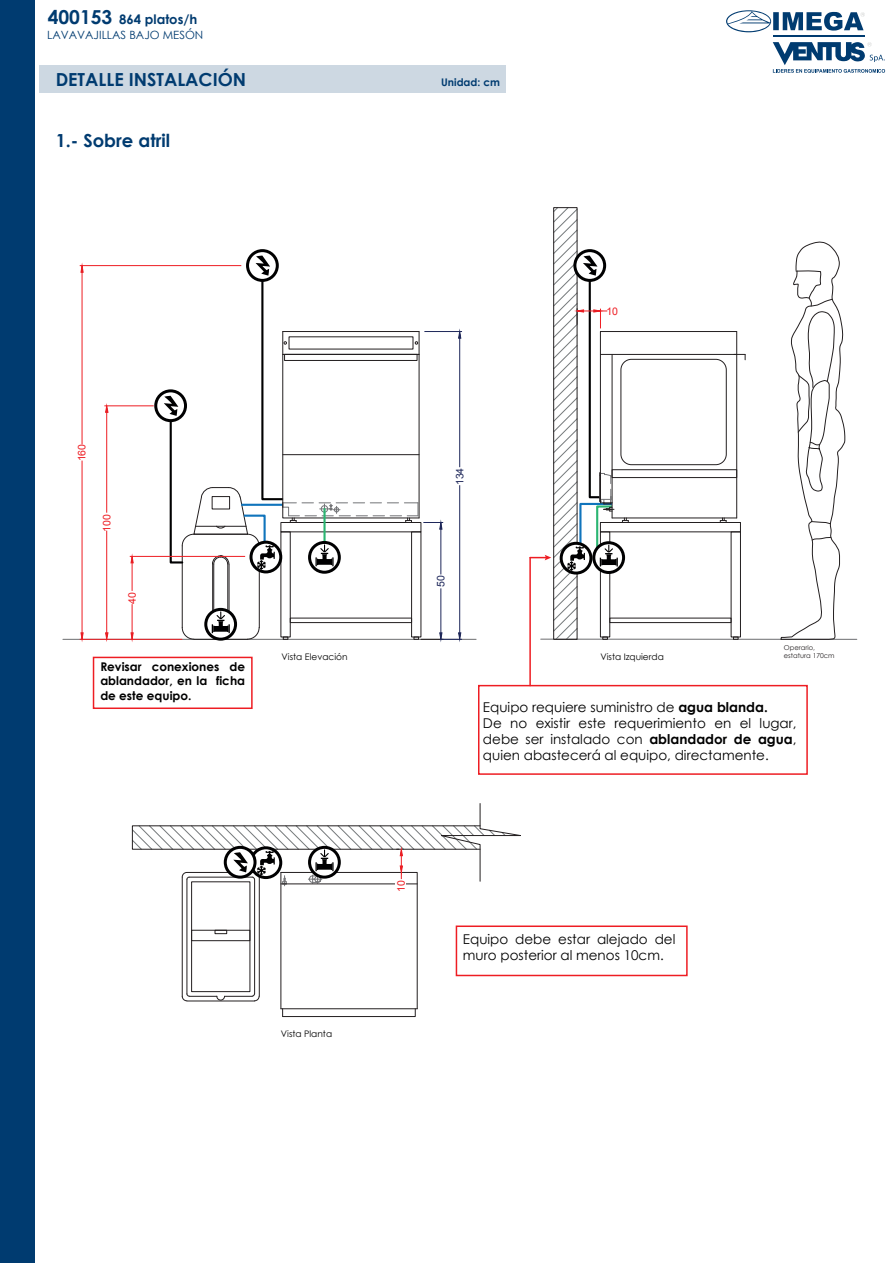
<style>
.page{position:relative;width:893px;height:1263px;background:#fff}
.page>*{position:absolute;margin:0;border:0;box-sizing:border-box;transform-origin:0 0}
.t1{font:700 18px "Century Gothic";color:#003b70}
.t2{font:13.5px/16.2px "Century Gothic";color:#000001}
.t3{font:700 13.05px "Century Gothic";color:#003b70}
.t4{font:700 12px/14.4px "Century Gothic";color:#000001;text-align:justify}
.t5{font:11.4px "Century Gothic";color:#003b70}
.t6{font:10.5px "Arial";color:#ee1d23}
.t7{font:700 10.5px "Century Gothic";color:#003b70}
.t8{font:10.5px "Arial";color:#1e275a}
.t9{font:9px "Century Gothic";color:#000001}
.t10{font:6.75px/8.1px "Century Gothic";color:#231f20}
.s1{font-size:19.2px}
.s2{font-weight:700}
</style>
<div class="page">
<div style="left:40px;top:65px;width:466px;height:27px;background:#cdd8e2"></div>
<svg style="left:726px;top:10px;width:45px;height:22px"></svg>
<div style="left:773px;top:12px;width:6px;height:18px;background:#003b70"></div>
<svg style="left:783px;top:12px;width:82px;height:19px"></svg>
<hr style="left:773px;top:36px;width:92px;height:1px;background:#003b70">
<svg style="left:773px;top:42px;width:112px;height:31px"></svg>
<hr style="left:63px;top:639px;width:413px;height:1px;background:#6c6d70">
<hr style="left:541px;top:639px;width:316px;height:1px;background:#6c6d70">
<hr style="left:259px;top:546px;width:1px;height:82px;background:#231f20">
<svg style="left:247px;top:627px;width:13px;height:13px"></svg>
<hr style="left:194px;top:639px;width:54px;height:1px;background:#231f20">
<svg style="left:181px;top:627px;width:14px;height:13px"></svg>
<hr style="left:182px;top:546px;width:1px;height:82px;background:#231f20">
<hr style="left:229px;top:564px;width:1px;height:54px;background:#231f20">
<hr style="left:212px;top:564px;width:1px;height:54px;background:#231f20">
<hr style="left:227px;top:564px;width:1px;height:54px;background:#231f20">
<hr style="left:213px;top:564px;width:1px;height:54px;background:#231f20">
<div style="left:280px;top:531px;width:11px;height:106px;border:1px solid #231f20"></div>
<div style="left:411px;top:531px;width:10px;height:106px;border:1px solid #231f20"></div>
<div style="left:290px;top:618px;width:122px;height:5px;border:1px solid #231f20"></div>
<hr style="left:440px;top:529px;width:1px;height:45px;background:#1e275a">
<hr style="left:440px;top:588px;width:1px;height:45px;background:#1e275a">
<hr style="left:424px;top:331px;width:38px;height:1px;background:#1e275a">
<hr style="left:459px;top:334px;width:1px;height:133px;background:#1e275a">
<hr style="left:459px;top:485px;width:1px;height:148px;background:#1e275a">
<svg style="left:458px;top:328px;width:4px;height:11px"></svg>
<svg style="left:283px;top:637px;width:5px;height:3px"></svg>
<svg style="left:414px;top:632px;width:48px;height:10px"></svg>
<hr style="left:130px;top:556px;width:115px;height:1px;background:#ee1d23">
<svg style="left:130px;top:553px;width:4px;height:38px"></svg>
<svg style="left:130px;top:604px;width:4px;height:38px"></svg>
<hr style="left:104px;top:405px;width:50px;height:1px;background:#ee1d23">
<hr style="left:106px;top:412px;width:1px;height:101px;background:#ee1d23">
<hr style="left:106px;top:531px;width:1px;height:102px;background:#ee1d23">
<svg style="left:105px;top:403px;width:4px;height:10px"></svg>
<svg style="left:105px;top:632px;width:4px;height:10px"></svg>
<hr style="left:80px;top:639px;width:102px;height:1px;background:#ee1d23">
<hr style="left:80px;top:265px;width:161px;height:1px;background:#ee1d23">
<hr style="left:82px;top:461px;width:1px;height:172px;background:#ee1d23">
<hr style="left:82px;top:272px;width:1px;height:172px;background:#ee1d23">
<svg style="left:80px;top:632px;width:4px;height:10px"></svg>
<svg style="left:80px;top:263px;width:4px;height:10px"></svg>
<svg style="left:780px;top:241px;width:66px;height:399px"></svg>
<svg style="left:248px;top:251px;width:29px;height:29px"></svg>
<div style="left:246px;top:249px;width:33px;height:33px;border:3px solid #000001;border-radius:50%"></div>
<div style="left:249px;top:541px;width:33px;height:32px;border:3px solid #000001;border-radius:50%"></div>
<svg style="left:206px;top:609px;width:30px;height:30px"></svg>
<svg style="left:212px;top:612px;width:18px;height:21px"></svg>
<div style="left:204px;top:608px;width:33px;height:33px;border:3px solid #000001;border-radius:50%"></div>
<svg style="left:156px;top:391px;width:30px;height:30px"></svg>
<div style="left:154px;top:389px;width:33px;height:33px;border:3px solid #000001;border-radius:50%"></div>
<svg style="left:131px;top:803px;width:398px;height:214px"></svg>
<div style="left:93px;top:657px;width:160px;height:52px;border:2px solid #ee1d23"></div>
<div style="left:478px;top:685px;width:330px;height:90px;border:2px solid #ee1d23"></div>
<div style="left:456px;top:925px;width:232px;height:51px;border:2px solid #ee1d23"></div>
<hr style="left:529px;top:558px;width:2px;height:128px;background:#ee1d23">
<svg style="left:530px;top:207px;width:216px;height:433px"></svg>
<div style="left:396px;top:880px;width:10px;height:12px;background:#fff"></div>
<div style="left:0;top:0;width:35px;height:1263px;background:#003b70"></div>
<svg style="left:164px;top:256px;width:279px;height:314px"></svg>
<div style="left:308px;top:541px;width:33px;height:33px;border:3px solid #000001;border-radius:50%"></div>
<p class="t3" style="left:48px;top:10px;width:151px"><span class="s1">400153</span> 864 platos/h</p>
<p class="t5" style="left:47px;top:26px;width:158px">LAVAVAJILLAS BAJO MESÓN</p>
<h1 class="t1" style="left:56px;top:66px;width:192px">DETALLE INSTALACIÓN</h1>
<p class="t7" style="left:441px;top:75px;width:60px">Unidad: cm</p>
<h1 class="t1" style="left:56px;top:127px;width:116px">1.- Sobre atril</h1>
<p class="t6" style="left:606px;top:304px;width:13px">10</p>
<p class="t6" style="left:75px;top:461px;width:19px;rotate:-90deg">160</p>
<p class="t6" style="left:100px;top:532px;width:19px;rotate:-90deg">100</p>
<p class="t6" style="left:125px;top:604px;width:13px;rotate:-90deg">40</p>
<p class="t4" style="left:100px;top:659px;width:146px">Revisar conexiones de ablandador, en la ficha de este equipo.</p>
<p class="t8" style="left:453px;top:485px;width:19px;rotate:-90deg">134</p>
<p class="t8" style="left:434px;top:587px;width:13px;rotate:-90deg">50</p>
<p class="t9" style="left:282px;top:650px;width:67px">Vista Elevación</p>
<p class="t9" style="left:600px;top:650px;width:65px">Vista Izquierda</p>
<p class="t10" style="left:784px;top:644px;width:52px">Operario, estatura 170cm</p>
<p class="t2" style="left:483px;top:698px;width:315px">Equipo requiere suministro de <span class="s2">agua blanda.<br></span>De no existir este requerimiento en el lugar, debe ser instalado con <span class="s2">ablandador de agua</span>, quien abastecerá al equipo, directamente.</p>
<p class="t9" style="left:281px;top:1027px;width:53px">Vista Planta</p>
<p class="t6" style="left:394px;top:892px;width:13px;rotate:-90deg">10</p>
<p class="t2" style="left:463px;top:931px;width:214px">Equipo debe estar alejado del muro posterior al menos 10cm.</p>
</div>
